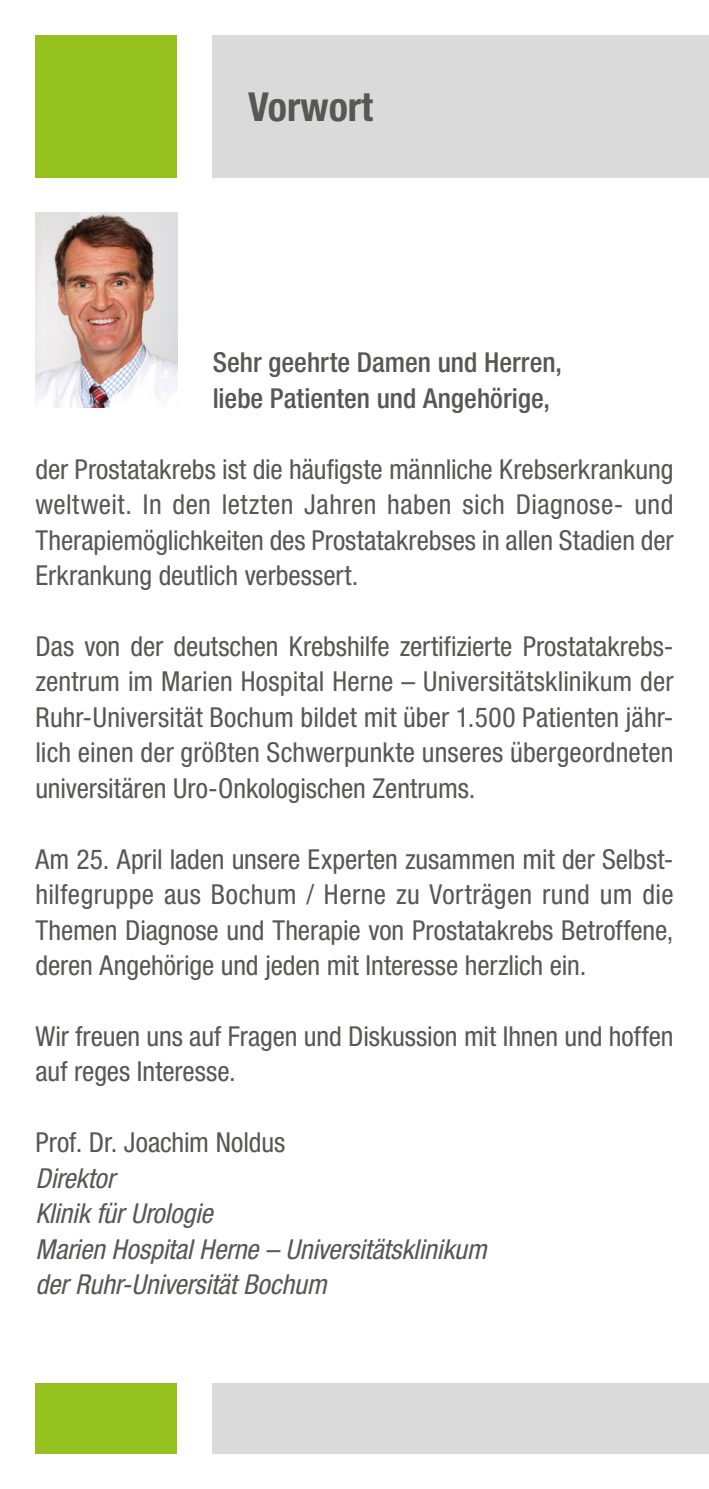
<style>
.page{position:relative;width:709px;height:1489px;background:#fff}
.page>*{position:absolute;margin:0;border:0;box-sizing:border-box;transform-origin:0 0}
.t1{font:700 condensed 40px "Helvetica Neue LT Std";color:#575756}
.t2{font:condensed 27.5px/35.5px "Helvetica Neue LT Std";letter-spacing:-.005em;color:#575756;text-align:justify}
.t3{font:italic condensed 27.5px/35.5px "Helvetica Neue LT Std";letter-spacing:-.005em;color:#575756}
.t4{font:500 condensed 27.5px/35.5px "Helvetica Neue LT Std";color:#575756}
</style>
<div class="page">
<div style="left:35px;top:35px;width:142px;height:143px;background:#95c11f"></div>
<div style="left:35px;top:1382px;width:142px;height:71px;background:#95c11f"></div>
<img style="left:35px;top:213px;width:142px;height:195px">
<div style="left:213px;top:35px;width:496px;height:143px;background:#dadada"></div>
<div style="left:213px;top:1382px;width:496px;height:71px;background:#dadada"></div>
<h1 class="t1" style="left:248px;top:86px;width:126px">Vorwort</h1>
<p class="t4" style="left:213px;top:344px;width:351px">Sehr geehrte Damen und Herren, liebe Patienten und Angehörige,</p>
<p class="t2" style="left:35px;top:451px;width:639px">der Prostatakrebs ist die häufigste männliche Krebserkrankung weltweit. In den letzten Jahren haben sich Diagnose- und Therapiemöglichkeiten des Prostatakrebses in allen Stadien der Erkrankung deutlich verbessert.</p>
<p class="t2" style="left:35px;top:628px;width:639px">Das von der deutschen Krebshilfe zertifizierte Prostatakrebs&shy;zentrum im Marien Hospital Herne – Universitätsklinikum der Ruhr-Universität Bochum bildet mit über 1.500 Patienten jähr&shy;lich einen der größten Schwerpunkte unseres übergeordneten universitären Uro-Onkologischen Zentrums.</p>
<p class="t2" style="left:35px;top:841px;width:639px">Am 25. April laden unsere Experten zusammen mit der Selbst&shy;hilfegruppe aus Bochum / Herne zu Vorträgen rund um die Themen Diagnose und Therapie von Prostatakrebs Betroffene, deren Angehörige und jeden mit Interesse herzlich ein.</p>
<p class="t2" style="left:35px;top:1018px;width:639px">Wir freuen uns auf Fragen und Diskussion mit Ihnen und hoffen auf reges Interesse.</p>
<p class="t2" style="left:35px;top:1124px;width:251px">Prof. Dr. Joachim Noldus</p>
<p class="t3" style="left:35px;top:1160px;width:452px">Direktor<br>Klinik für Urologie<br>Marien Hospital Herne – Universitätsklinikum der Ruhr-Universität Bochum</p>
</div>
